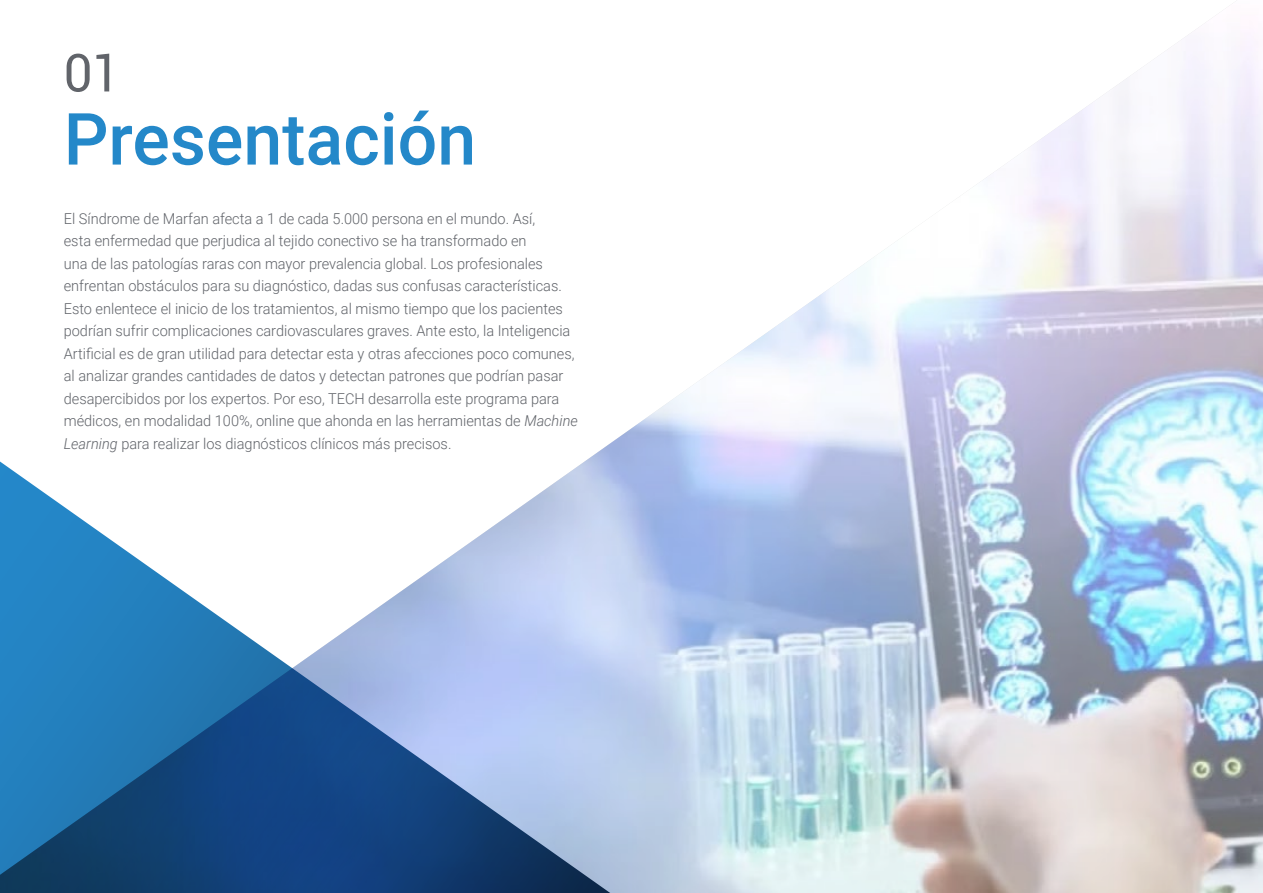
<style>
.page{position:relative;width:1263px;height:893px;background:#fff}
.page>*{position:absolute;margin:0;border:0;box-sizing:border-box;transform-origin:0 0}
.t1{font:500 72px "Roboto";color:#2488c9}
.t2{font:52.5px "Roboto";color:#61646a}
.t3{font:300 15px/22.5px "Roboto";color:#61646a}
.s1{font-style:italic}
</style>
<div class="page">
<img style="left:607px;top:25px;width:656px;height:868px">
<svg style="left:0;top:446px;width:640px;height:447px"></svg>
<h2 class="t2" style="left:64px;top:36px;width:58px">01</h2>
<h1 class="t1" style="left:64px;top:89px;width:414px">Presentación</h1>
<p class="t3" style="left:64px;top:207px;width:516px">El Síndrome de Marfan afecta a 1 de cada 5.000 persona en el mundo. Así,<br>esta enfermedad que perjudica al tejido conectivo se ha transformado en<br>una de las patologías raras con mayor prevalencia global. Los profesionales enfrentan obstáculos para su diagnóstico, dadas sus confusas características.<br>Esto enlentece el inicio de los tratamientos, al mismo tiempo que los pacientes podrían sufrir complicaciones cardiovasculares graves. Ante esto, la Inteligencia Artificial es de gran utilidad para detectar esta y otras afecciones poco comunes, al analizar grandes cantidades de datos y detectan patrones que podrían pasar desapercibidos por los expertos. Por eso, TECH desarrolla este programa para médicos, en modalidad 100%, online que ahonda en las herramientas de <span class="s1">Machine Learning</span> para realizar los diagnósticos clínicos más precisos.</p>
</div>
